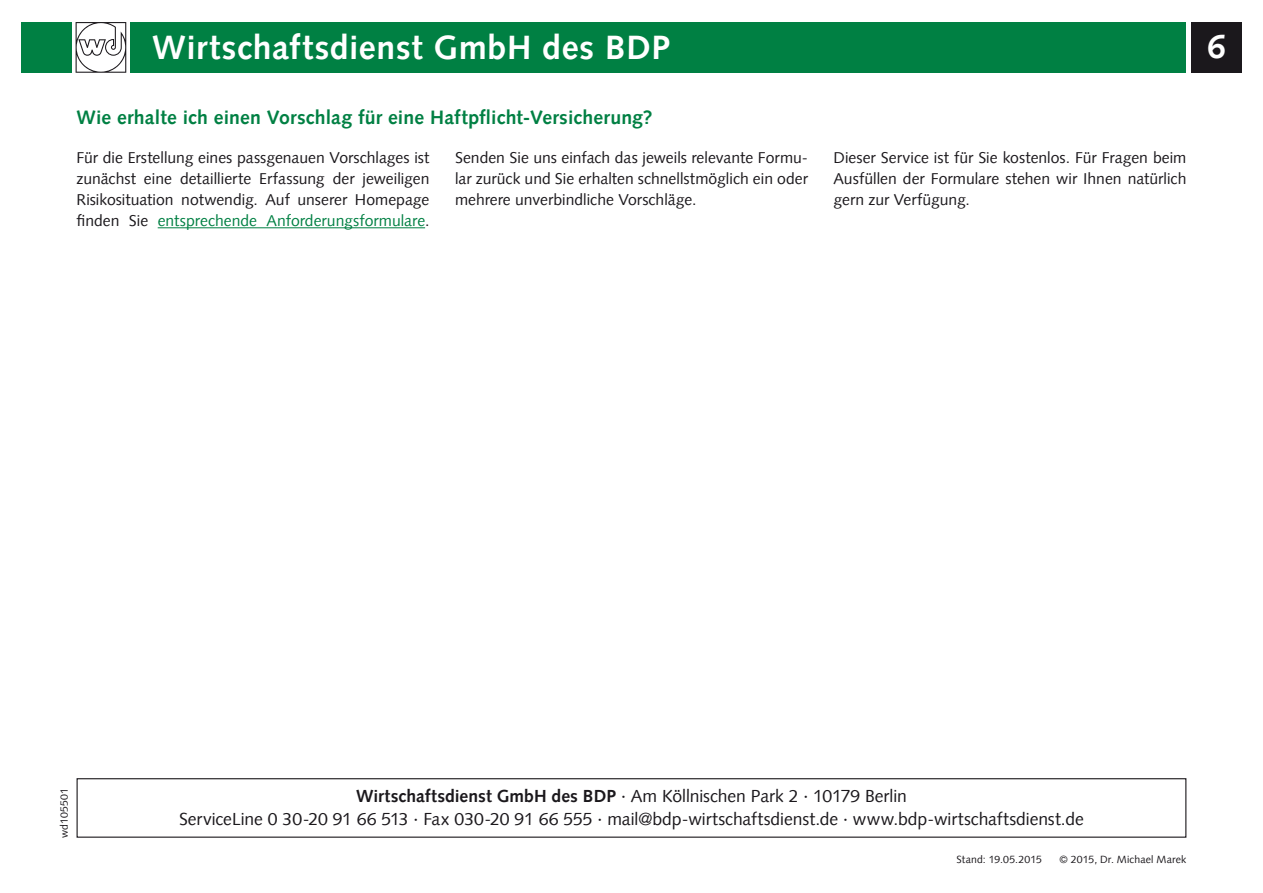
<style>
.page{position:relative;width:1263px;height:893px;background:#fff}
.page>*{position:absolute;margin:0;border:0;box-sizing:border-box;transform-origin:0 0}
.t1{font:700 33.9px "Syntax LT";letter-spacing:.02em;color:#fff}
.t2{font:700 19.5px "Syntax LT";letter-spacing:.01em;color:#008043}
.t3{font:17.55px/23.4px "Syntax LT";letter-spacing:-.005em;color:#1b181c;text-align:center}
.t4{font:15.75px/21px "Syntax LT";color:#1b181c;text-align:justify}
.t5{font:10.5px "Syntax LT";letter-spacing:.015em;color:#1b181c}
.s1{color:#008043}
.s2{font-weight:700}
</style>
<div class="page">
<div style="left:21px;top:22px;width:50px;height:51px;background:#008043"></div>
<div style="left:131px;top:22px;width:1055px;height:51px;background:#008043"></div>
<div style="left:1191px;top:22px;width:51px;height:51px;background:#1b181c"></div>
<svg style="left:76px;top:22px;width:50px;height:51px"></svg>
<hr style="left:158px;top:227px;width:267px;height:1px;background:#008043">
<svg style="left:76px;top:778px;width:1111px;height:60px"></svg>
<h1 class="t1" style="left:152px;top:28px;width:519px">Wirtschaftsdienst GmbH des BDP</h1>
<h1 class="t1" style="left:1207px;top:27px;width:20px">6</h1>
<p class="t2" style="left:77px;top:106px;width:577px">Wie erhalte ich einen Vorschlag für eine Haftpflicht-Versicherung?</p>
<p class="t4" style="left:77px;top:147px;width:354px">Für die Erstellung eines passgenauen Vorschlages ist zunächst eine detaillierte Erfassung der jeweiligen Risikosituation notwendig. Auf unserer Homepage finden Sie <span class="s1">entsprechende Anforderungsformulare</span>.</p>
<p class="t4" style="left:455px;top:147px;width:354px">Senden Sie uns einfach das jeweils relevante Formu&shy;lar zurück und Sie erhalten schnellstmöglich ein oder mehrere unverbindliche Vorschläge.</p>
<p class="t4" style="left:833px;top:147px;width:354px">Dieser Service ist für Sie kostenlos. Für Fragen beim Ausfüllen der Formulare stehen wir Ihnen natürlich gern zur Verfügung.</p>
<p class="t5" style="left:58px;top:838px;width:51px;rotate:-90deg">wd105501</p>
<p class="t3" style="left:179px;top:784px;width:906px"><span class="s2">Wirtschaftsdienst GmbH des BDP</span> · Am Köllnischen Park 2 · 10179 Berlin<br>ServiceLine 0 30-20 91 66 513 · Fax 030-20 91 66 555 · mail@bdp-wirtschaftsdienst.de · www.bdp-wirtschaftsdienst.de</p>
<p class="t5" style="left:956px;top:853px;width:87px">Stand: 19.05.2015</p>
<p class="t5" style="left:1059px;top:853px;width:128px">© 2015, Dr. Michael Marek</p>
</div>
